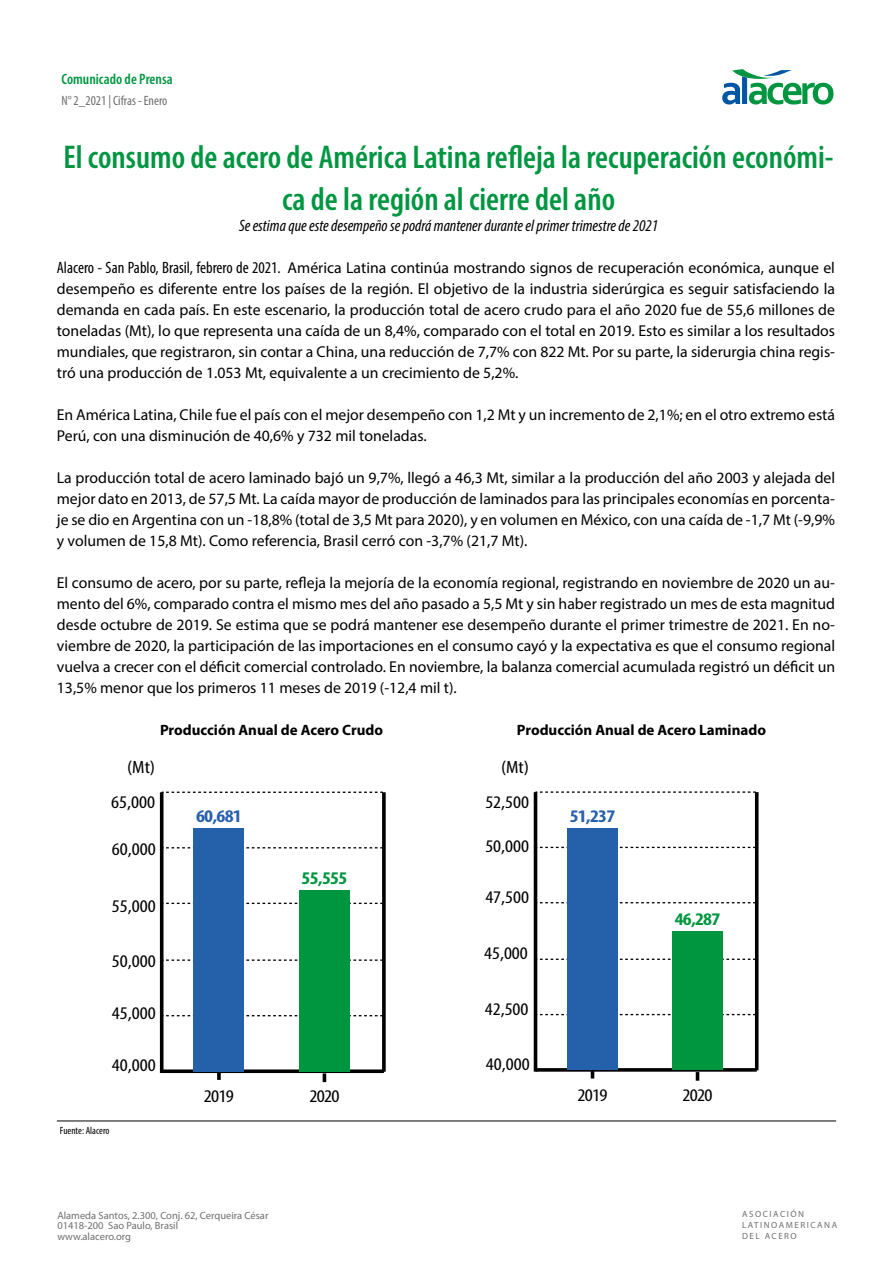
<style>
.page{position:relative;width:893px;height:1263px;background:#fff}
.page>*{position:absolute;margin:0;border:0;box-sizing:border-box;transform-origin:0 0}
.t1{font:33px/42px "Myriad Variable Concept";color:#009641;text-align:center}
.t2{font:condensed 17.85px "Myriad Pro";color:#000;scale:1.16 1}
.t3{font:condensed 17.85px "Myriad Pro";color:#000;scale:1.17 1}
.t4{font:700 condensed 17.85px "Myriad Pro";color:#009640;scale:1.17 1}
.t5{font:700 condensed 17.85px "Myriad Pro";color:#2860ab;scale:1.17 1}
.t6{font:condensed 17.7px "Myriad Pro";color:#000;scale:1.16 1}
.t7{font:condensed 17.7px "Myriad Pro";color:#000;scale:1.17 1}
.t8{font:700 condensed 17.7px "Myriad Pro";color:#009640;scale:1.17 1}
.t9{font:700 condensed 17.7px "Myriad Pro";color:#2860ab;scale:1.17 1}
.t10{font:italic condensed 16.5px "Myriad Pro";color:#000}
.t11{font:15.75px/21px "Myriad Pro";color:#000;text-align:justify}
.t12{font:700 15px "Myriad Pro";color:#000}
.t13{font:15px "Myriad Variable Concept";color:#009641}
.t14{font:condensed 13.5px "Myriad Pro";color:#6e6d6d}
.t15{font:10.5px/10.5px "Myriad Pro";color:#706f6f}
.t16{font:condensed 10.5px "Myriad Pro";letter-spacing:-.005em;color:#000}
.t17{font:9px/10.8px "Myriad Pro";letter-spacing:.17em;color:#706f6f}
.s1{font-stretch:condensed;font-size:16.5px}
</style>
<div class="page">
<svg style="left:722px;top:69px;width:111px;height:36px"></svg>
<hr style="left:160px;top:792px;width:3px;height:281px;background:#000">
<svg style="left:382px;top:792px;width:4px;height:280px"></svg>
<svg style="left:217px;top:1073px;width:4px;height:7px"></svg>
<svg style="left:323px;top:1073px;width:3px;height:9px"></svg>
<svg style="left:163px;top:1069px;width:221px;height:4px"></svg>
<svg style="left:163px;top:1015px;width:221px;height:1px"></svg>
<svg style="left:163px;top:959px;width:221px;height:2px"></svg>
<svg style="left:163px;top:903px;width:221px;height:1px"></svg>
<svg style="left:163px;top:847px;width:221px;height:1px"></svg>
<svg style="left:162px;top:791px;width:222px;height:2px"></svg>
<div style="left:299px;top:890px;width:51px;height:181px;background:#009640"></div>
<div style="left:193px;top:828px;width:51px;height:243px;background:#2560ab"></div>
<hr style="left:57px;top:1120px;width:779px;height:1px;background:#000">
<hr style="left:534px;top:792px;width:3px;height:279px;background:#000">
<hr style="left:755px;top:792px;width:3px;height:278px;background:#000">
<svg style="left:591px;top:1072px;width:3px;height:6px"></svg>
<svg style="left:696px;top:1072px;width:3px;height:9px"></svg>
<svg style="left:535px;top:1068px;width:222px;height:4px"></svg>
<svg style="left:537px;top:1014px;width:218px;height:1px"></svg>
<svg style="left:537px;top:958px;width:218px;height:2px"></svg>
<svg style="left:537px;top:902px;width:218px;height:1px"></svg>
<svg style="left:537px;top:847px;width:218px;height:1px"></svg>
<svg style="left:535px;top:791px;width:222px;height:2px"></svg>
<div style="left:672px;top:931px;width:51px;height:139px;background:#009640"></div>
<div style="left:567px;top:828px;width:51px;height:242px;background:#2560ab"></div>
<p class="t13" style="left:61px;top:70px;width:113px">Comunicado de Prensa</p>
<p class="t14" style="left:61px;top:92px;width:107px">N° 2_2021 | Cifras - Enero</p>
<h1 class="t1" style="left:63px;top:136px;width:772px">El consumo de acero de América Latina refleja la recuperación económi&shy;ca de la región al cierre del año</h1>
<p class="t10" style="left:239px;top:216px;width:421px">Se estima que este desempeño se podrá mantener durante el primer trimestre de 2021</p>
<p class="t11" style="left:57px;top:257px;width:780px"><span class="s1">Alacero - San Pablo, Brasil, febrero de 2021.</span> América Latina continúa mostrando signos de recuperación económica, aunque el desempeño es diferente entre los países de la región. El objetivo de la industria siderúrgica es seguir satisfaciendo la demanda en cada país. En este escenario, la producción total de acero crudo para el año 2020 fue de 55,6 millones de toneladas (Mt), lo que representa una caída de un 8,4%, comparado con el total en 2019. Esto es similar a los resultados mundiales, que registraron, sin contar a China, una reducción de 7,7% con 822 Mt. Por su parte, la siderurgia china regis&shy;tró una producción de 1.053 Mt, equivalente a un crecimiento de 5,2%.</p>
<p class="t11" style="left:57px;top:404px;width:780px">En América Latina, Chile fue el país con el mejor desempeño con 1,2 Mt y un incremento de 2,1%; en el otro extremo está<br>Perú, con una disminución de 40,6% y 732 mil toneladas.</p>
<p class="t11" style="left:57px;top:467px;width:780px">La producción total de acero laminado bajó un 9,7%, llegó a 46,3 Mt, similar a la producción del año 2003 y alejada del mejor dato en 2013, de 57,5 Mt. La caída mayor de producción de laminados para las principales economías en porcenta&shy;je se dio en Argentina con un -18,8% (total de 3,5 Mt para 2020), y en volumen en México, con una caída de -1,7 Mt (-9,9% y volumen de 15,8 Mt). Como referencia, Brasil cerró con -3,7% (21,7 Mt).</p>
<p class="t11" style="left:57px;top:572px;width:780px">El consumo de acero, por su parte, refleja la mejoría de la economía regional, registrando en noviembre de 2020 un au&shy;mento del 6%, comparado contra el mismo mes del año pasado a 5,5 Mt y sin haber registrado un mes de esta magnitud desde octubre de 2019. Se estima que se podrá mantener ese desempeño durante el primer trimestre de 2021. En no&shy;viembre de 2020, la participación de las importaciones en el consumo cayó y la expectativa es que el consumo regional vuelva a crecer con el déficit comercial controlado. En noviembre, la balanza comercial acumulada registró un déficit un 13,5% menor que los primeros 11 meses de 2019 (-12,4 mil t).</p>
<p class="t12" style="left:160px;top:720px;width:225px">Producción Anual de Acero Crudo</p>
<p class="t2" style="left:127px;top:756px;width:26px">(Mt)</p>
<p class="t2" style="left:111px;top:791px;width:39px">65,000</p>
<p class="t2" style="left:112px;top:838px;width:39px">60,000</p>
<p class="t2" style="left:112px;top:895px;width:39px">55,000</p>
<p class="t2" style="left:112px;top:950px;width:39px">50,000</p>
<p class="t2" style="left:112px;top:1002px;width:39px">45,000</p>
<p class="t2" style="left:112px;top:1055px;width:39px">40,000</p>
<p class="t16" style="left:60px;top:1124px;width:51px">Fuente: Alacero</p>
<p class="t5" style="left:196px;top:805px;width:41px">60,681</p>
<p class="t3" style="left:204px;top:1085px;width:27px">2019</p>
<p class="t15" style="left:57px;top:1209px;width:213px">Alameda Santos, 2.300, Conj. 62, Cerqueira César<br>01418-200 Sao Paulo, Brasil<br>www.alacero.org</p>
<p class="t4" style="left:301px;top:867px;width:41px">55,555</p>
<p class="t3" style="left:309px;top:1085px;width:27px">2020</p>
<p class="t12" style="left:517px;top:720px;width:251px">Producción Anual de Acero Laminado</p>
<p class="t6" style="left:501px;top:756px;width:26px">(Mt)</p>
<p class="t6" style="left:485px;top:791px;width:39px">52,500</p>
<p class="t6" style="left:485px;top:835px;width:39px">50,000</p>
<p class="t6" style="left:485px;top:886px;width:39px">47,500</p>
<p class="t6" style="left:484px;top:943px;width:39px">45,000</p>
<p class="t6" style="left:485px;top:998px;width:39px">42,500</p>
<p class="t6" style="left:486px;top:1053px;width:39px">40,000</p>
<p class="t9" style="left:570px;top:805px;width:41px">51,237</p>
<p class="t7" style="left:577px;top:1084px;width:27px">2019</p>
<p class="t8" style="left:675px;top:908px;width:41px">46,287</p>
<p class="t7" style="left:683px;top:1084px;width:27px">2020</p>
<p class="t17" style="left:742px;top:1209px;width:97px">ASOCIACIÓN<br>LATINOAMERICANA<br>DEL ACERO</p>
</div>
